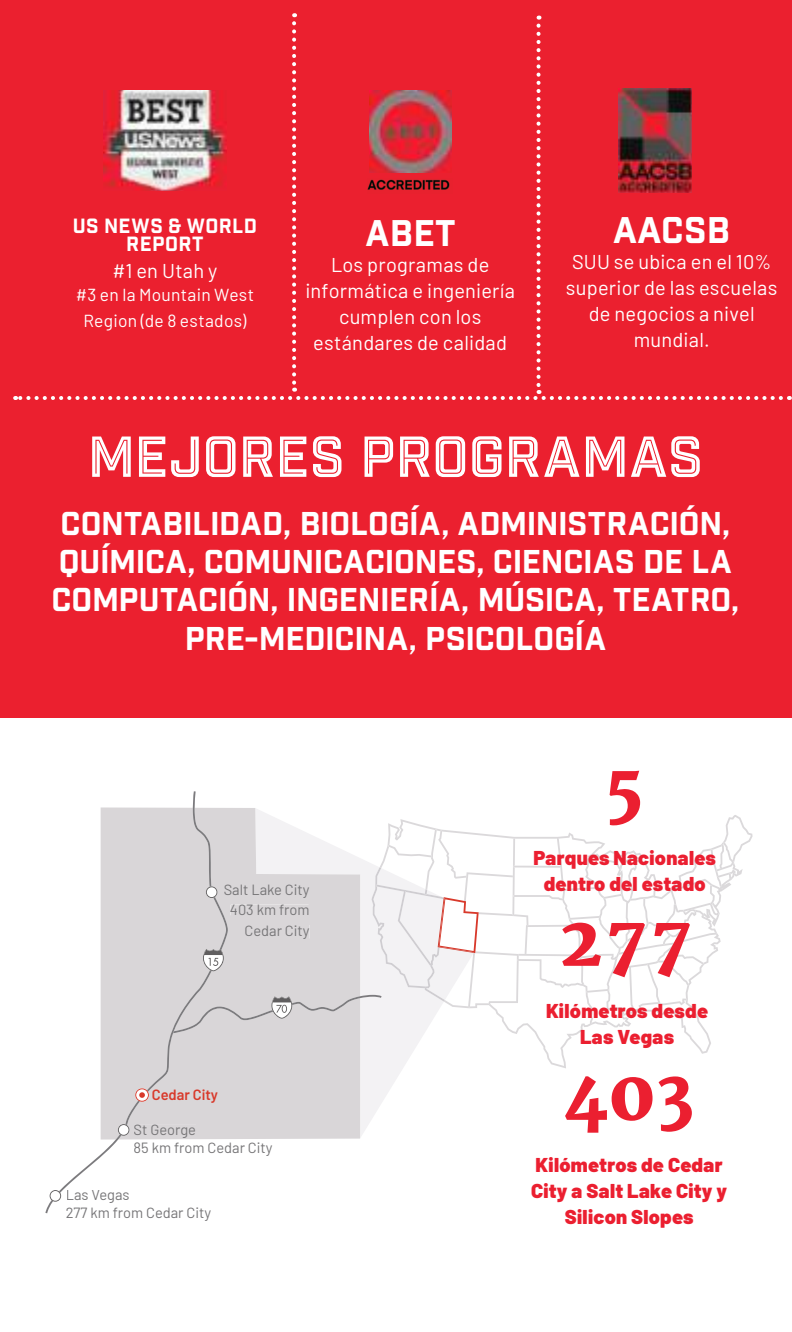
<style>
.page{position:relative;width:792px;height:1332px;background:#fff}
.page>*{position:absolute;margin:0;border:0;box-sizing:border-box;transform-origin:0 0}
.t1{font:900 70px "Merriweather";color:#eb1f30}
.t2{font:56px "Industry Inc Inline";letter-spacing:.005em;color:#fff}
.t3{font:36px "Industry Inc Base";letter-spacing:.01em;color:#fff}
.t4{font:32px/38.4px "Industry Inc Base";letter-spacing:-.01em;color:#fff;text-align:center}
.t5{font:20px/26px "Barlow";letter-spacing:.01em;color:#fff;text-align:center}
.t6{font:900 20px/26px "Barlow";letter-spacing:.015em;color:#eb1f30;text-align:center}
.t7{font:900 20px/26px "Barlow";letter-spacing:.015em;color:#eb1f31;text-align:center}
.t8{font:20px/18px "Industry Inc Base";letter-spacing:.02em;color:#fff;text-align:center}
.t9{font:17.4px/26px "Barlow";letter-spacing:.02em;color:#fff;text-align:center}
.t10{font:14.8px/17.8px "Barlow";color:#767577}
.t11{font:600 14.8px "Barlow";color:#d8392b}
</style>
<div class="page">
<svg style="left:514px;top:815px;width:238px;height:253px"></svg>
<svg style="left:360px;top:819px;width:77px;height:319px"></svg>
<svg style="left:228px;top:808px;width:132px;height:331px;background:#dddbdc"></svg>
<svg style="left:45px;top:791px;width:183px;height:422px"></svg>
<svg style="left:50px;top:1190px;width:11px;height:12px"></svg>
<svg style="left:118px;top:1124px;width:11px;height:12px"></svg>
<svg style="left:135px;top:1088px;width:14px;height:14px"></svg>
<svg style="left:173px;top:829px;width:563px;height:204px"></svg>
<div style="left:0;top:0;width:792px;height:718px;background:#eb202f"></div>
<svg style="left:15px;top:13px;width:766px;height:387px"></svg>
<p class="t8" style="left:73px;top:218px;width:186px">US NEWS &amp; WORLD<br>REPORT</p>
<p class="t5" style="left:112px;top:257px;width:107px">#1 en Utah y</p>
<p class="t9" style="left:76px;top:280px;width:180px">#3 en la Mountain West<br>Region (de 8 estados)</p>
<h3 class="t3" style="left:365px;top:212px;width:92px">ABET</h3>
<p class="t5" style="left:305px;top:251px;width:211px">Los programas de informática e ingeniería cumplen con los estándares de calidad</p>
<h3 class="t3" style="left:613px;top:209px;width:119px">AACSB</h3>
<p class="t5" style="left:566px;top:247px;width:213px">SUU se ubica en el 10% superior de las escuelas de negocios a nivel mundial.</p>
<h2 class="t2" style="left:88px;top:423px;width:616px">MEJORES PROGRAMAS</h2>
<h3 class="t4" style="left:51px;top:506px;width:689px">CONTABILIDAD, BIOLOGÍA, ADMINISTRACIÓN, QUÍMICA, COMUNICACIONES, CIENCIAS DE LA COMPUTACIÓN, INGENIERÍA, MÚSICA, TEATRO, PRE-MEDICINA, PSICOLOGÍA</h3>
<p class="t10" style="left:224px;top:878px;width:87px;line-height:20.4px;text-align:right">Salt Lake City<br>403 km from<br>Cedar City</p>
<p class="t11" style="left:152px;top:1084px;width:68px">Cedar City</p>
<p class="t10" style="left:134px;top:1120px;width:140px">St George<br>85 km from Cedar City</p>
<p class="t10" style="left:66px;top:1185px;width:147px">Las Vegas<br>277 km from Cedar City</p>
<h1 class="t1" style="left:605px;top:746px;width:41px">5</h1>
<p class="t7" style="left:533px;top:844px;width:184px">Parques Nacionales dentro del estado</p>
<h1 class="t1" style="left:560px;top:898px;width:135px">277</h1>
<p class="t6" style="left:546px;top:996px;width:163px">Kilómetros desde<br>Las Vegas</p>
<h1 class="t1" style="left:562px;top:1052px;width:134px">403</h1>
<p class="t6" style="left:531px;top:1150px;width:198px">Kilómetros de Cedar<br>City a Salt Lake City y<br>Silicon Slopes</p>
</div>
